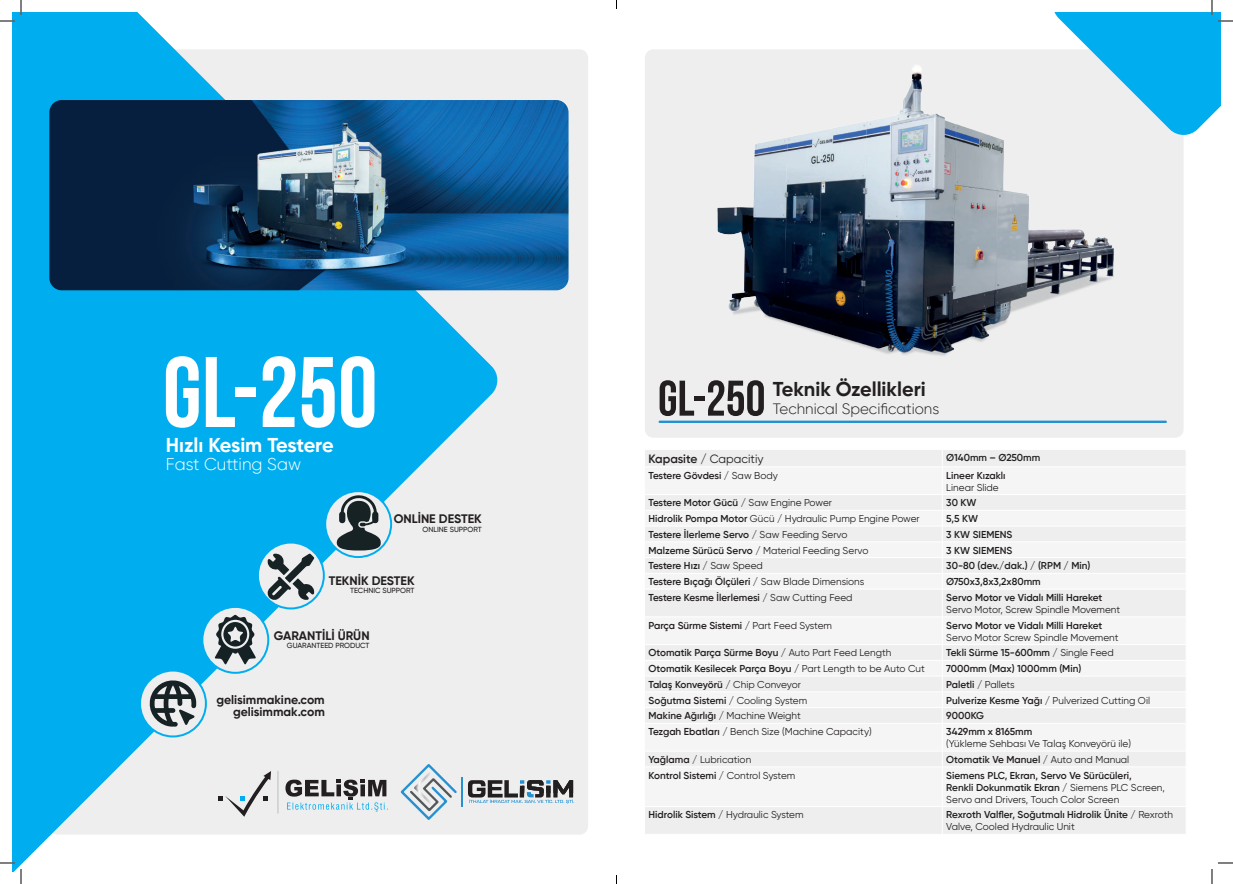
<style>
.page{position:relative;width:1233px;height:884px;background:#fff}
.page>*{position:absolute;margin:0;border:0;box-sizing:border-box;transform-origin:0 0}
.t1{font:700 100px "Bebas Neue";color:#fff}
.t2{font:700 50px "Bebas Neue";color:#231f20}
.t3{font:700 20px "Gilroy";letter-spacing:-.01em;color:#fff}
.t4{font:700 20px "Gilroy";color:#231f20}
.t5{font:300 17px "Gilroy";color:#fff}
.t6{font:300 15px "Gilroy";color:#231f20}
.t7{font:700 12.3px/12px "Gilroy";color:#231f20;text-align:right}
.t8{font:12px "Gilroy";color:#231f20}
.t9{font:600 10px/12px "Gilroy";color:#231f20}
.t10{font:10px "Gilroy";color:#231f20}
.t11{font:600 10px "Gilroy";letter-spacing:-.02em;color:#231f20}
.t12{font:500 7.4px "Gilroy";color:#231f20}
.s1{font-weight:600}
.s2{font-weight:400}
</style>
<div class="page">
<div style="left:645px;top:49px;width:538px;height:389px;background:#eeeeef;border-radius:9px"></div>
<img style="left:695px;top:65px;width:438px;height:356px">
<div style="left:49px;top:49px;width:539px;height:786px;background:#eeeeef;border-radius:9px"></div>
<svg style="left:12px;top:12px;width:487px;height:852px;fill:#00aeef"></svg>
<hr style="left:658px;top:421px;width:508px;height:2px;background:#2691d0">
<div style="left:645px;top:450px;width:297px;height:384px;background:#eeeeef"></div>
<div style="left:943px;top:450px;width:242px;height:384px;background:#eeeeef"></div>
<div style="left:645px;top:468px;width:540px;height:338px;background:#f5f5f6"></div>
<div style="left:943px;top:511px;width:242px;height:295px;background:#f5f5f6"></div>
<hr style="left:644px;top:467px;width:298px;height:1px;background:#fff">
<hr style="left:644px;top:494px;width:298px;height:1px;background:#fff">
<hr style="left:644px;top:510px;width:298px;height:1px;background:#fff">
<hr style="left:644px;top:526px;width:298px;height:1px;background:#fff">
<hr style="left:644px;top:542px;width:298px;height:1px;background:#fff">
<hr style="left:644px;top:557px;width:298px;height:1px;background:#fff">
<hr style="left:644px;top:573px;width:298px;height:1px;background:#fff">
<hr style="left:644px;top:589px;width:298px;height:1px;background:#fff">
<hr style="left:644px;top:617px;width:298px;height:1px;background:#fff">
<hr style="left:644px;top:644px;width:298px;height:1px;background:#fff">
<hr style="left:644px;top:660px;width:298px;height:1px;background:#fff">
<hr style="left:644px;top:676px;width:298px;height:1px;background:#fff">
<hr style="left:644px;top:692px;width:298px;height:1px;background:#fff">
<hr style="left:644px;top:707px;width:298px;height:1px;background:#fff">
<hr style="left:644px;top:723px;width:298px;height:1px;background:#fff">
<hr style="left:644px;top:751px;width:298px;height:1px;background:#fff">
<hr style="left:644px;top:767px;width:298px;height:1px;background:#fff">
<hr style="left:644px;top:806px;width:298px;height:1px;background:#fff">
<hr style="left:942px;top:467px;width:244px;height:1px;background:#fff">
<hr style="left:942px;top:494px;width:244px;height:1px;background:#fff">
<hr style="left:942px;top:510px;width:244px;height:1px;background:#fff">
<hr style="left:942px;top:526px;width:244px;height:1px;background:#fff">
<hr style="left:942px;top:542px;width:244px;height:1px;background:#fff">
<hr style="left:942px;top:557px;width:244px;height:1px;background:#fff">
<hr style="left:942px;top:573px;width:244px;height:1px;background:#fff">
<hr style="left:942px;top:589px;width:244px;height:1px;background:#fff">
<hr style="left:942px;top:617px;width:244px;height:1px;background:#fff">
<hr style="left:942px;top:644px;width:244px;height:1px;background:#fff">
<hr style="left:942px;top:660px;width:244px;height:1px;background:#fff">
<hr style="left:942px;top:676px;width:244px;height:1px;background:#fff">
<hr style="left:942px;top:692px;width:244px;height:1px;background:#fff">
<hr style="left:942px;top:707px;width:244px;height:1px;background:#fff">
<hr style="left:942px;top:723px;width:244px;height:1px;background:#fff">
<hr style="left:942px;top:751px;width:244px;height:1px;background:#fff">
<svg style="left:942px;top:468px;width:1px;height:299px"></svg>
<svg style="left:1185px;top:450px;width:1px;height:316px"></svg>
<hr style="left:942px;top:767px;width:244px;height:1px;background:#fff">
<hr style="left:942px;top:767px;width:1px;height:39px;background:#fff">
<hr style="left:942px;top:806px;width:244px;height:1px;background:#fff">
<svg style="left:1185px;top:808px;width:1px;height:25px"></svg>
<img style="left:49px;top:100px;width:519px;height:190px">
<svg style="left:218px;top:771px;width:53px;height:46px"></svg>
<hr style="left:277px;top:771px;width:1px;height:42px;background:#bcbdc0">
<svg style="left:285px;top:780px;width:103px;height:32px"></svg>
<svg style="left:468px;top:780px;width:106px;height:24px"></svg>
<hr style="left:462px;top:777px;width:1px;height:30px;background:#2691d0">
<svg style="left:140px;top:670px;width:66px;height:66px"></svg>
<div style="left:139px;top:669px;width:68px;height:68px;border:2px solid #00aeef;border-radius:50%"></div>
<svg style="left:202px;top:607px;width:66px;height:66px"></svg>
<div style="left:201px;top:606px;width:68px;height:68px;border:2px solid #00aeef;border-radius:50%"></div>
<svg style="left:258px;top:542px;width:66px;height:66px"></svg>
<div style="left:257px;top:541px;width:68px;height:68px;border:2px solid #00aeef;border-radius:50%"></div>
<svg style="left:325px;top:491px;width:66px;height:66px"></svg>
<div style="left:324px;top:490px;width:68px;height:68px;border:2px solid #00aeef;border-radius:50%"></div>
<svg style="left:336px;top:495px;width:45px;height:55px"></svg>
<svg style="left:267px;top:553px;width:47px;height:47px"></svg>
<svg style="left:148px;top:678px;width:48px;height:49px"></svg>
<svg style="left:400px;top:764px;width:57px;height:56px"></svg>
<svg style="left:214px;top:615px;width:42px;height:50px"></svg>
<svg style="left:1218px;top:862px;width:15px;height:2px"></svg>
<svg style="left:0;top:0;width:22px;height:22px"></svg>
<svg style="left:0;top:862px;width:22px;height:22px"></svg>
<svg style="left:1051px;top:0;width:182px;height:137px"></svg>
<svg style="left:1211px;top:869px;width:1px;height:15px"></svg>
<h1 class="t1" style="left:163px;top:338px;width:216px">GL-250</h1>
<h3 class="t3" style="left:166px;top:433px;width:169px">Hızlı Kesim Testere</h3>
<h3 class="t5" style="left:166px;top:454px;width:137px">Fast Cutting Saw</h3>
<p class="t7" style="left:394px;top:513px;width:90px">ONLİNE DESTEK</p>
<p class="t12" style="left:422px;top:525px;width:61px">ONLINE SUPPORT</p>
<p class="t7" style="left:329px;top:575px;width:87px">TEKNİK DESTEK</p>
<p class="t12" style="left:350px;top:586px;width:66px">TECHNIC SUPPORT</p>
<p class="t7" style="left:274px;top:629px;width:97px">GARANTİLİ ÜRÜN</p>
<p class="t12" style="left:287px;top:641px;width:84px">GUARANTEED PRODUCT</p>
<p class="t7" style="left:216px;top:694px;width:110px">gelisimmakine.com gelisimmak.com</p>
<h2 class="t2" style="left:658px;top:371px;width:109px">GL-250</h2>
<h3 class="t4" style="left:772px;top:376px;width:154px">Teknik Özellikleri</h3>
<h3 class="t6" style="left:772px;top:399px;width:168px">Technical Specifications</h3>
<p class="t8" style="left:648px;top:451px;width:117px"><span class="s1">Kapasite</span> / Capacitiy</p>
<p class="t9" style="left:946px;top:452px;width:95px">Ø140mm – Ø250mm</p>
<p class="t11" style="left:648px;top:469px;width:131px">Testere Gövdesi <span class="s2">/ Saw Body</span></p>
<p class="t9" style="left:946px;top:469px;width:61px">Lineer Kızaklı</p>
<p class="t10" style="left:946px;top:481px;width:54px">Linear Slide</p>
<p class="t9" style="left:648px;top:497px;width:185px">Testere Motor Gücü <span class="s2">/ Saw Engine Power</span></p>
<p class="t9" style="left:946px;top:497px;width:32px">30 KW</p>
<p class="t10" style="left:648px;top:512px;width:273px"><span class="s1">Hidrolik Pompa Motor</span> Gücü / Hydraulic Pump Engine Power</p>
<p class="t9" style="left:946px;top:512px;width:33px">5,5 KW</p>
<p class="t9" style="left:648px;top:528px;width:200px">Testere İlerleme Servo <span class="s2">/ Saw Feeding Servo</span></p>
<p class="t9" style="left:946px;top:528px;width:67px">3 KW SIEMENS</p>
<p class="t10" style="left:648px;top:544px;width:221px"><span class="s1">Malzeme Sürücü Servo</span> / Material Feeding Servo</p>
<p class="t9" style="left:946px;top:544px;width:67px">3 KW SIEMENS</p>
<p class="t11" style="left:648px;top:560px;width:116px">Testere Hızı <span class="s2">/ Saw Speed</span></p>
<p class="t9" style="left:946px;top:560px;width:146px">30-80 (dev./dak.) / (RPM / Min)</p>
<p class="t9" style="left:648px;top:575px;width:217px">Testere Bıçağı Ölçüleri <span class="s2">/ Saw Blade Dimensions</span></p>
<p class="t9" style="left:946px;top:575px;width:96px">Ø750x3,8x3,2x80mm</p>
<p class="t9" style="left:648px;top:591px;width:205px">Testere Kesme İlerlemesi <span class="s2">/ Saw Cutting Feed</span></p>
<p class="t9" style="left:946px;top:591px;width:157px">Servo Motor ve Vidalı Milli Hareket</p>
<p class="t10" style="left:946px;top:603px;width:175px">Servo Motor, Screw Spindle Movement</p>
<p class="t9" style="left:648px;top:619px;width:185px">Parça Sürme Sistemi <span class="s2">/ Part Feed System</span></p>
<p class="t9" style="left:946px;top:619px;width:157px">Servo Motor ve Vidalı Milli Hareket</p>
<p class="t10" style="left:946px;top:631px;width:174px">Servo Motor Screw Spindle Movement</p>
<p class="t9" style="left:648px;top:647px;width:244px">Otomatik Parça Sürme Boyu <span class="s2">/ Auto Part Feed Length</span></p>
<p class="t9" style="left:946px;top:647px;width:169px">Tekli Sürme 15-600mm <span class="s2">/ Single Feed</span></p>
<p class="t9" style="left:648px;top:662px;width:278px">Otomatik Kesilecek Parça Boyu <span class="s2">/ Part Length to be Auto Cut</span></p>
<p class="t9" style="left:946px;top:662px;width:137px">7000mm (Max) 1000mm (Min)</p>
<p class="t9" style="left:648px;top:678px;width:154px">Talaş Konveyörü <span class="s2">/ Chip Conveyor</span></p>
<p class="t10" style="left:946px;top:678px;width:70px"><span class="s1">Paletli</span> / Pallets</p>
<p class="t9" style="left:648px;top:694px;width:160px">Soğutma Sistemi <span class="s2">/ Cooling System</span></p>
<p class="t10" style="left:946px;top:694px;width:205px"><span class="s1">Pulverize Kesme Yağı</span> / Pulverized Cutting Oil</p>
<p class="t9" style="left:648px;top:710px;width:154px">Makine Ağırlığı <span class="s2">/ Machine Weight</span></p>
<p class="t9" style="left:946px;top:710px;width:39px">9000KG</p>
<p class="t10" style="left:648px;top:725px;width:225px"><span class="s1">Tezgah Ebatları</span> / Bench Size (Machine Capacity)</p>
<p class="t9" style="left:946px;top:725px;width:87px">3429mm x 8165mm</p>
<p class="t10" style="left:946px;top:737px;width:186px">(Yükleme Sehbası Ve Talaş Konveyörü ile)</p>
<p class="t10" style="left:648px;top:753px;width:104px"><span class="s1">Yağlama</span> / Lubrication</p>
<p class="t9" style="left:946px;top:753px;width:184px">Otomatik Ve Manuel <span class="s2">/ Auto and Manual</span></p>
<p class="t9" style="left:648px;top:769px;width:148px">Kontrol Sistemi <span class="s2">/ Control System</span></p>
<p class="t9" style="left:946px;top:769px;width:220px">Siemens PLC, Ekran, Servo Ve Sürücüleri,<br>Renkli Dokunmatik Ekran <span class="s2">/ Siemens PLC Screen,<br>Servo and Drivers, Touch Color Screen</span></p>
<p class="t10" style="left:648px;top:809px;width:156px"><span class="s1">Hidrolik Sistem</span> / Hydraulic System</p>
<p class="t9" style="left:946px;top:809px;width:228px">Rexroth Valfler, Soğutmalı Hidrolik Ünite <span class="s2">/ Rexroth<br>Valve, Cooled Hydraulic Unit</span></p>
</div>
